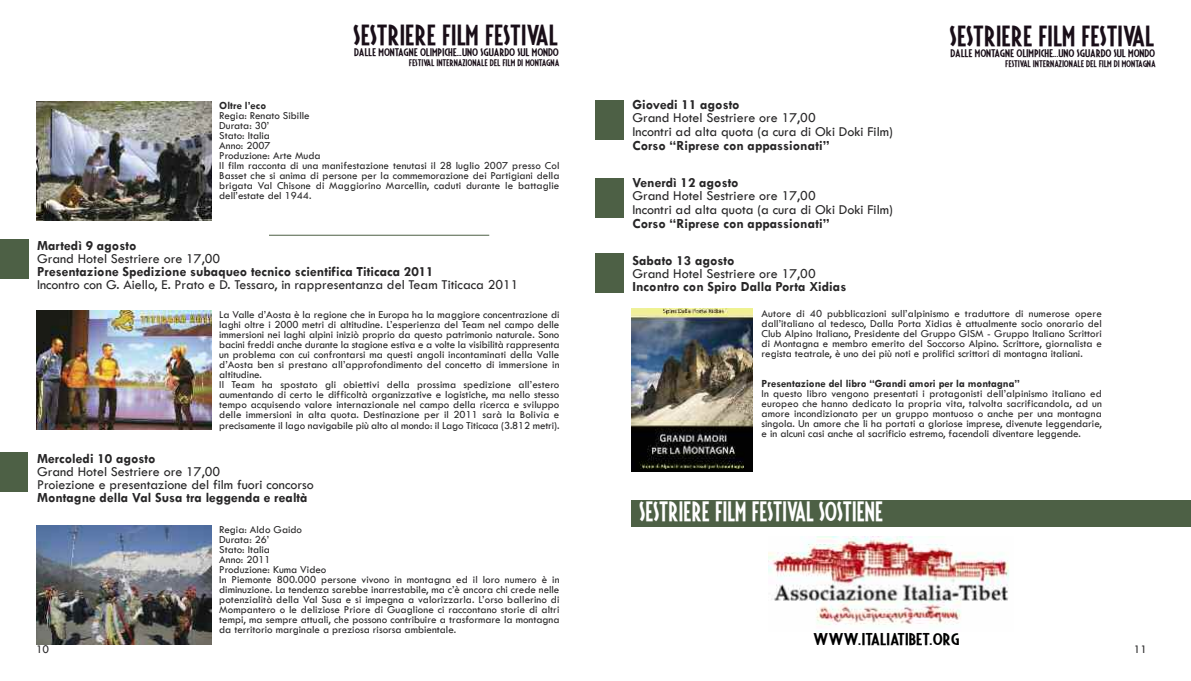
<style>
.page{position:relative;width:1191px;height:681px;background:#fff}
.page>*{position:absolute;margin:0;border:0;box-sizing:border-box;transform-origin:0 0}
.t1{font:22.9px "Fiesta";color:#190e18;scale:1.13 1}
.t2{font:22px "Fiesta";color:#fff}
.t3{font:14px/14px "Tw Cen";color:#272627}
.t4{font:700 14px "Tw Cen";color:#272627}
.t5{font:13.5px "Fiesta";color:#000;scale:1.33 1}
.t6{font:12px "Tw Cen";color:#272627}
.t7{font:11px/10px "Tw Cen";color:#272627}
.t8{font:700 11px "Tw Cen";color:#272627}
.t9{font:8.7px "Fiesta";color:#190e18;scale:1.24 1}
.t10{font:7.6px "Fiesta";color:#190e18;scale:1.19 1}
</style>
<div class="page">
<img style="left:36px;top:101px;width:176px;height:119px">
<img style="left:36px;top:310px;width:176px;height:120px">
<img style="left:36px;top:525px;width:176px;height:119px">
<img style="left:631px;top:308px;width:121px;height:163px">
<hr style="left:269px;top:235px;width:220px;height:1px;background:#4d6045">
<div style="left:0;top:239px;width:29px;height:39px;background:#4d6045"></div>
<div style="left:0;top:453px;width:28px;height:39px;background:#4d6045"></div>
<div style="left:595px;top:101px;width:28px;height:39px;background:#4d6045"></div>
<div style="left:595px;top:179px;width:28px;height:39px;background:#4d6045"></div>
<div style="left:595px;top:254px;width:28px;height:39px;background:#4d6045"></div>
<img style="left:769px;top:536px;width:240px;height:89px">
<div style="left:631px;top:499px;width:560px;height:26px;background:#4d6045"></div>
<h1 class="t1" style="left:353px;top:24px;width:182px">SESTRIERE FILM FESTIVAL</h1>
<p class="t9" style="left:354px;top:48px;width:166px">DALLE MONTAGNE OLIMPICHE...UNO SGUARDO SUL MONDO</p>
<p class="t10" style="left:409px;top:59px;width:128px">FESTIVAL INTERNAZIONALE DEL FILM DI MONTAGNA</p>
<h1 class="t1" style="left:949px;top:25px;width:182px">SESTRIERE FILM FESTIVAL</h1>
<p class="t9" style="left:950px;top:49px;width:166px">DALLE MONTAGNE OLIMPICHE...UNO SGUARDO SUL MONDO</p>
<p class="t10" style="left:1005px;top:60px;width:128px">FESTIVAL INTERNAZIONALE DEL FILM DI MONTAGNA</p>
<p class="t8" style="left:219px;top:99px;width:48px">Oltre l’eco</p>
<p class="t7" style="left:219px;top:110px;width:342px">Regia: Renato Sibille<br>Durata: 30’<br>Stato: Italia<br>Anno: 2007<br>Produzione: Arte Muda<br>Il film racconta di una manifestazione tenutasi il 28 luglio 2007 presso Col Basset che si anima di persone per la commemorazione dei Partigiani della brigata Val Chisone di Maggiorino Marcellin, caduti durante le battaglie dell’estate del 1944.</p>
<p class="t4" style="left:37px;top:238px;width:101px">Martedì 9 agosto</p>
<p class="t3" style="left:37px;top:252px;width:185px">Grand Hotel Sestriere ore 17,00</p>
<p class="t4" style="left:37px;top:264px;width:398px">Presentazione Spedizione subaqueo tecnico scientifica Titicaca 2011</p>
<p class="t3" style="left:37px;top:278px;width:483px">Incontro con G. Aiello, E. Prato e D. Tessaro, in rappresentanza del Team Titicaca 2011</p>
<p class="t4" style="left:632px;top:97px;width:109px">Giovedi 11 agosto</p>
<p class="t3" style="left:632px;top:111px;width:262px">Grand Hotel Sestriere ore 17,00<br>Incontri ad alta quota (a cura di Oki Doki Film)</p>
<p class="t4" style="left:632px;top:138px;width:198px">Corso “Riprese con appassionati”</p>
<p class="t4" style="left:632px;top:175px;width:108px">Venerdì 12 agosto</p>
<p class="t3" style="left:632px;top:189px;width:262px">Grand Hotel Sestriere ore 17,00<br>Incontri ad alta quota (a cura di Oki Doki Film)</p>
<p class="t4" style="left:632px;top:216px;width:198px">Corso “Riprese con appassionati”</p>
<p class="t4" style="left:632px;top:253px;width:104px">Sabato 13 agosto</p>
<p class="t3" style="left:632px;top:266px;width:185px">Grand Hotel Sestriere ore 17,00</p>
<p class="t4" style="left:632px;top:279px;width:215px">Incontro con Spiro Dalla Porta Xidias</p>
<p class="t7" style="left:219px;top:310px;width:342px">La Valle d’Aosta è la regione che in Europa ha la maggiore concentrazione di laghi oltre i 2000 metri di altitudine. L’esperienza del Team nel campo delle immersioni nei laghi alpini iniziò proprio da questo patrimonio naturale. Sono bacini freddi anche durante la stagione estiva e a volte la visibilità rappresenta un problema con cui confrontarsi ma questi angoli incontaminati della Valle d’Aosta ben si prestano all’approfondimento del concetto di immersione in altitudine.<br>Il Team ha spostato gli obiettivi della prossima spedizione all’estero aumentando di certo le difficoltà organizzative e logistiche, ma nello stesso tempo acquisendo valore internazionale nel campo della ricerca e sviluppo delle immersioni in alta quota. Destinazione per il 2011 sarà la Bolivia e precisamente il lago navigabile più alto al mondo: il Lago Titicaca (3.812 metri).</p>
<p class="t7" style="left:761px;top:308px;width:342px;text-align:justify">Autore di 40 pubblicazioni sull’alpinismo e traduttore di numerose opere dall’italiano al tedesco, Dalla Porta Xidias è attualmente socio onorario del Club Alpino Italiano, Presidente del Gruppo GISM - Gruppo Italiano Scrittori di Montagna e membro emerito del Soccorso Alpino. Scrittore, giornalista e regista teatrale, è uno dei più noti e prolifici scrittori di montagna italiani.</p>
<p class="t8" style="left:761px;top:377px;width:260px">Presentazione del libro “Grandi amori per la montagna”</p>
<p class="t7" style="left:761px;top:388px;width:342px;text-align:justify">In questo libro vengono presentati i protagonisti dell’alpinismo italiano ed europeo che hanno dedicato la propria vita, talvolta sacrificandola, ad un amore incondizionato per un gruppo montuoso o anche per una montagna singola. Un amore che li ha portati a gloriose imprese, divenute leggendarie, e in alcuni casi anche al sacrificio estremo, facendoli diventare leggende.</p>
<p class="t4" style="left:37px;top:451px;width:120px">Mercoledi 10 agosto</p>
<p class="t3" style="left:37px;top:465px;width:278px;line-height:13px">Grand Hotel Sestriere ore 17,00<br>Proiezione e presentazione del film fuori concorso</p>
<p class="t4" style="left:37px;top:490px;width:272px">Montagne della Val Susa tra leggenda e realtà</p>
<p class="t7" style="left:219px;top:524px;width:342px">Regia: Aldo Gaido<br>Durata: 26’<br>Stato: Italia<br>Anno: 2011<br>Produzione: Kuma Video<br>In Piemonte 800.000 persone vivono in montagna ed il loro numero è in diminuzione. La tendenza sarebbe inarrestabile, ma c’è ancora chi crede nelle potenzialità della Val Susa e si impegna a valorizzarla. L’orso ballerino di Mompantero o le deliziose Priore di Guaglione ci raccontano storie di altri tempi, ma sempre attuali, che possono contribuire a trasformare la montagna da territorio marginale a preziosa risorsa ambientale.</p>
<h2 class="t2" style="left:639px;top:501px;width:245px">SESTRIERE FILM FESTIVAL SOSTIENE</h2>
<p class="t5" style="left:813px;top:632px;width:111px">WWW.ITALIATIBET.ORG</p>
<p class="t6" style="left:36px;top:642px;width:15px">10</p>
<p class="t6" style="left:1134px;top:642px;width:15px">11</p>
</div>
